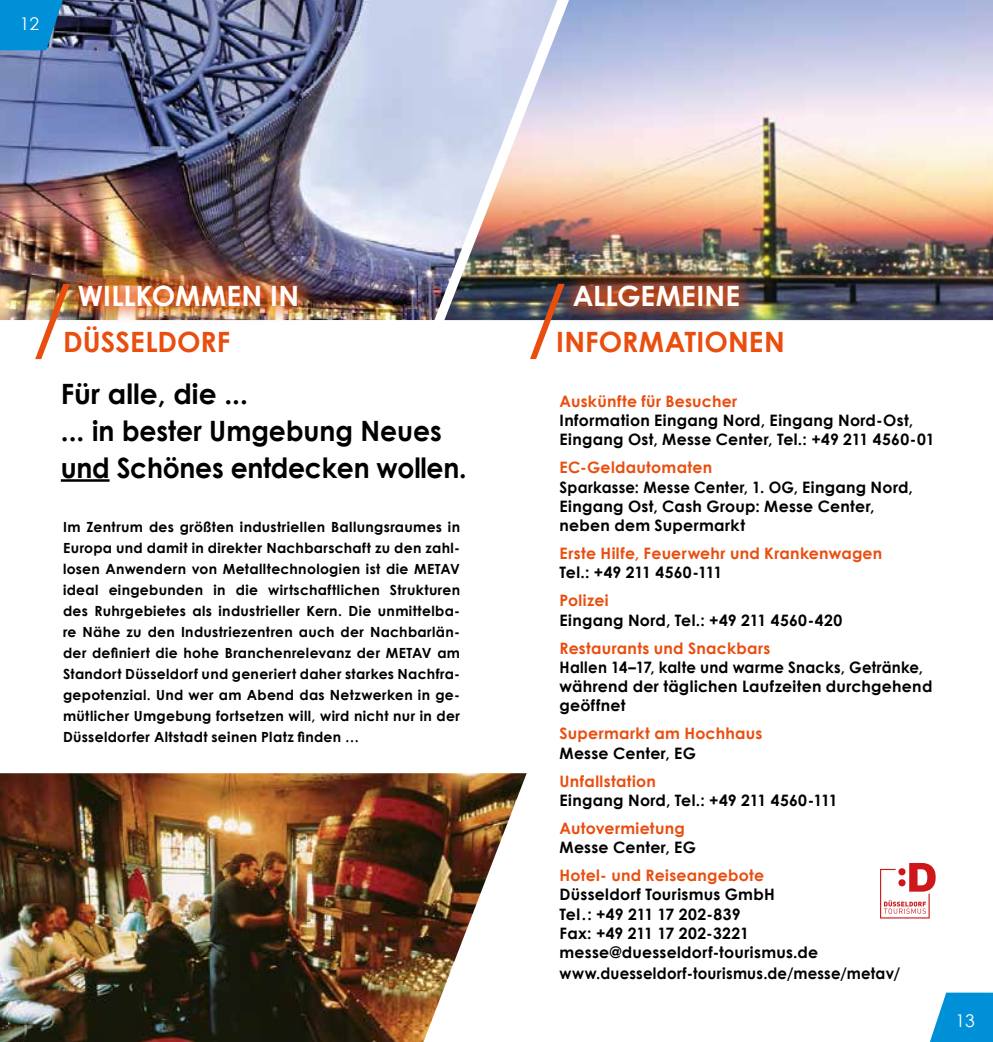
<style>
.page{position:relative;width:993px;height:1042px;background:#fff}
.page>*{position:absolute;margin:0;border:0;box-sizing:border-box;transform-origin:0 0}
.t1{font:700 28px/36.8px "Century Gothic";color:#000}
.t2{font:700 28px "Century Gothic";letter-spacing:.005em;color:#e94e0f}
.t3{font:700 28px "Century Gothic";letter-spacing:.005em;color:#fff}
.t4{font:17.5px "Century Gothic";color:#fff}
.t5{font:700 15.75px/19.2px "Century Gothic";letter-spacing:.015em;color:#000}
.t6{font:700 15.75px/19.2px "Century Gothic";letter-spacing:.015em;color:#000;scale:.95 1}
.t7{font:700 15.75px "Century Gothic";letter-spacing:.015em;color:#e94e0f}
.t8{font:700 15.75px "Century Gothic";letter-spacing:-.005em;color:#000}
.t9{font:700 14px/21px "Century Gothic";letter-spacing:.025em;color:#000;text-align:justify}
</style>
<div class="page">
<img style="left:0;top:0;width:444px;height:320px">
<img style="left:444px;top:0;width:548px;height:320px">
<svg style="left:0;top:0;width:63px;height:50px;background:#0b88c9"></svg>
<div style="left:556px;top:267px;width:200px;height:57px;background:#e94e0f;opacity:.8"></div>
<svg style="left:530px;top:284px;width:34px;height:75px"></svg>
<svg style="left:930px;top:992px;width:62px;height:50px;background:#239fdc"></svg>
<img style="left:0;top:773px;width:526px;height:269px">
<div style="left:61px;top:267px;width:254px;height:57px;background:#e94e0f;opacity:.8"></div>
<img style="left:35px;top:284px;width:35px;height:75px">
<hr style="left:61px;top:479px;width:48px;height:3px;background:#000">
<svg style="left:880px;top:863px;width:55px;height:55px"></svg>
<p class="t4" style="left:20px;top:13px;width:21px">12</p>
<h1 class="t3" style="left:78px;top:278px;width:223px">WILLKOMMEN IN</h1>
<h1 class="t3" style="left:572px;top:278px;width:169px">ALLGEMEINE</h1>
<h1 class="t2" style="left:63px;top:324px;width:169px">DÜSSELDORF</h1>
<h1 class="t2" style="left:556px;top:324px;width:230px">INFORMATIONEN</h1>
<h1 class="t1" style="left:61px;top:375px;width:407px">Für alle, die ...<br>... in bester Umgebung Neues und Schönes entdecken wollen.</h1>
<p class="t9" style="left:63px;top:515px;width:398px">Im Zentrum des größten industriellen Ballungsraumes in Europa und damit in direkter Nachbarschaft zu den zahl&shy;losen Anwendern von Metalltechnologien ist die METAV ideal eingebunden in die wirtschaftlichen Strukturen des Ruhrgebietes als industrieller Kern. Die unmittelba&shy;re Nähe zu den Industriezentren auch der Nachbarlän&shy;der definiert die hohe Branchenrelevanz der METAV am Standort Düsseldorf und generiert daher starkes Nachfra&shy;gepotenzial. Und wer am Abend das Netzwerken in ge&shy;mütlicher Umgebung fortsetzen will, wird nicht nur in der Düsseldorfer Altstadt seinen Platz finden …</p>
<p class="t7" style="left:559px;top:391px;width:179px">Auskünfte für Besucher</p>
<p class="t5" style="left:559px;top:410px;width:376px">Information Eingang Nord, Eingang Nord-Ost,<br>Eingang Ost, Messe Center, Tel.: +49 211 4560-01</p>
<p class="t7" style="left:559px;top:458px;width:154px">EC-Geldautomaten</p>
<p class="t6" style="left:559px;top:477px;width:373px">Sparkasse: Messe Center, 1. OG, Eingang Nord,<br>Eingang Ost, Cash Group: Messe Center, neben dem Supermarkt</p>
<p class="t7" style="left:559px;top:543px;width:324px">Erste Hilfe, Feuerwehr und Krankenwagen</p>
<p class="t8" style="left:559px;top:563px;width:164px">Tel.: +49 211 4560-111</p>
<p class="t7" style="left:559px;top:591px;width:51px">Polizei</p>
<p class="t5" style="left:559px;top:610px;width:284px">Eingang Nord, Tel.: +49 211 4560-420</p>
<p class="t7" style="left:559px;top:638px;width:212px">Restaurants und Snackbars</p>
<p class="t6" style="left:559px;top:657px;width:394px">Hallen 14–17, kalte und warme Snacks, Getränke, während der täglichen Laufzeiten durchgehend geöffnet</p>
<p class="t7" style="left:559px;top:724px;width:204px">Supermarkt am Hochhaus</p>
<p class="t5" style="left:559px;top:743px;width:138px">Messe Center, EG</p>
<p class="t7" style="left:559px;top:771px;width:98px">Unfallstation</p>
<p class="t5" style="left:559px;top:790px;width:279px">Eingang Nord, Tel.: +49 211 4560-111</p>
<p class="t7" style="left:559px;top:818px;width:127px">Autovermietung</p>
<p class="t5" style="left:559px;top:837px;width:138px">Messe Center, EG</p>
<p class="t7" style="left:559px;top:865px;width:206px">Hotel- und Reiseangebote</p>
<p class="t5" style="left:559px;top:884px;width:260px">Düsseldorf Tourismus GmbH<br>Tel.: +49 211 17 202-839<br>Fax: +49 211 17 202-3221 messe@duesseldorf-tourismus.de</p>
<p class="t6" style="left:559px;top:963px;width:360px">www.duesseldorf-tourismus.de/messe/metav/</p>
<p class="t4" style="left:955px;top:1010px;width:21px">13</p>
</div>
